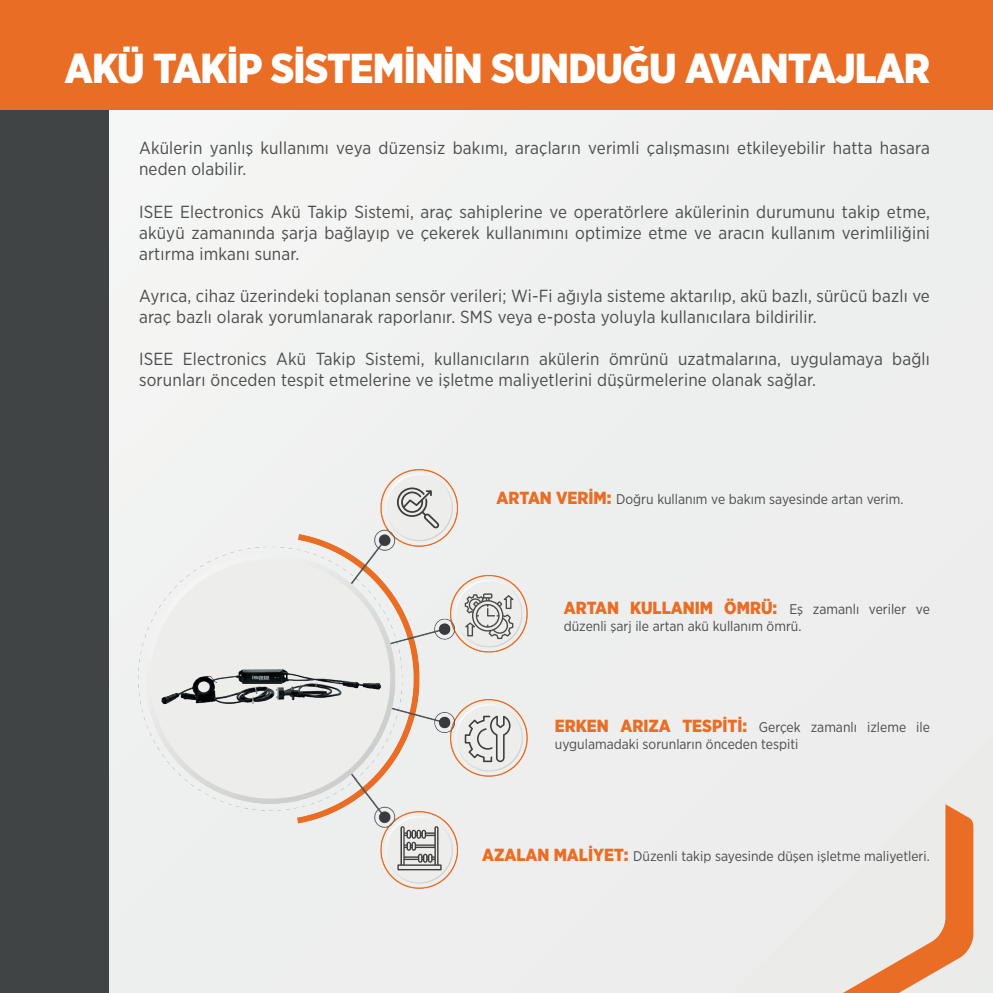
<style>
.page{position:relative;width:993px;height:993px;background:#fff}
.page>*{position:absolute;margin:0;border:0;box-sizing:border-box;transform-origin:0 0}
.t1{font:900 41.82px "Gotham Narrow";letter-spacing:-.02em;color:#fff}
.t2{font:17.5px/21px "Gotham Narrow";letter-spacing:.01em;color:#4b4c4d}
.t3{font:900 17.5px "Gotham Narrow";color:#e96d24}
.t4{font:14px/16.8px "Gotham Narrow";color:#4b4c4d}
.s1{font-weight:900;font-size:17.5px;color:#e96d24}
.s2{font-weight:400;font-size:14px;color:#4b4c4d}
</style>
<div class="page">
<div style="left:0;top:110px;width:110px;height:882px;background:#414445"></div>
<div style="left:110px;top:0;width:882px;height:992px;background:#edefee"></div>
<div style="left:0;top:0;width:992px;height:110px;background:#e96d24"></div>
<svg style="left:844px;top:804px;width:129px;height:188px"></svg>
<img style="left:138px;top:469px;width:390px;height:420px">
<svg style="left:464px;top:593px;width:49px;height:46px"></svg>
<img style="left:147px;top:598px;width:244px;height:162px">
<svg style="left:397px;top:487px;width:42px;height:41px"></svg>
<svg style="left:464px;top:715px;width:46px;height:46px"></svg>
<svg style="left:397px;top:825px;width:44px;height:45px"></svg>
<p class="t1" style="left:64px;top:41px;width:866px">AKÜ TAKİP SİSTEMİNİN SUNDUĞU AVANTAJLAR</p>
<p class="t2" style="left:139px;top:137px;width:792px">Akülerin yanlış kullanımı veya düzensiz bakımı, araçların verimli çalışmasını etkileyebilir hatta hasara neden olabilir.</p>
<p class="t2" style="left:139px;top:200px;width:792px;text-align:justify">ISEE Electronics Akü Takip Sistemi, araç sahiplerine ve operatörlere akülerinin durumunu takip etme, aküyü zamanında şarja bağlayıp ve çekerek kullanımını optimize etme ve aracın kullanım verimliliğini artırma imkanı sunar.</p>
<p class="t2" style="left:139px;top:284px;width:792px">Ayrıca, cihaz üzerindeki toplanan sensör verileri; Wi-Fi ağıyla sisteme aktarılıp, akü bazlı, sürücü bazlı ve araç bazlı olarak yorumlanarak raporlanır. SMS veya e-posta yoluyla kullanıcılara bildirilir.</p>
<p class="t2" style="left:139px;top:347px;width:792px">ISEE Electronics Akü Takip Sistemi, kullanıcıların akülerin ömrünü uzatmalarına, uygulamaya bağlı sorunları önceden tespit etmelerine ve işletme maliyetlerini düşürmelerine olanak sağlar.</p>
<p class="t4" style="left:496px;top:490px;width:408px"><span class="s1">ARTAN VERİM:</span> Doğru kullanım ve bakım sayesinde artan verim.</p>
<p class="t3" style="left:563px;top:596px;width:367px">ARTAN KULLANIM ÖMRÜ: <span class="s2">Eş zamanlı veriler ve</span></p>
<p class="t4" style="left:563px;top:617px;width:239px">düzenli şarj ile artan akü kullanım ömrü.</p>
<p class="t4" style="left:554px;top:718px;width:376px"><span class="s1">ERKEN ARIZA TESPİTİ:</span> Gerçek zamanlı izleme ile uygulamadaki sorunların önceden tespiti</p>
<p class="t4" style="left:482px;top:847px;width:449px"><span class="s1">AZALAN MALİYET:</span> Düzenli takip sayesinde düşen işletme maliyetleri.</p>
</div>
